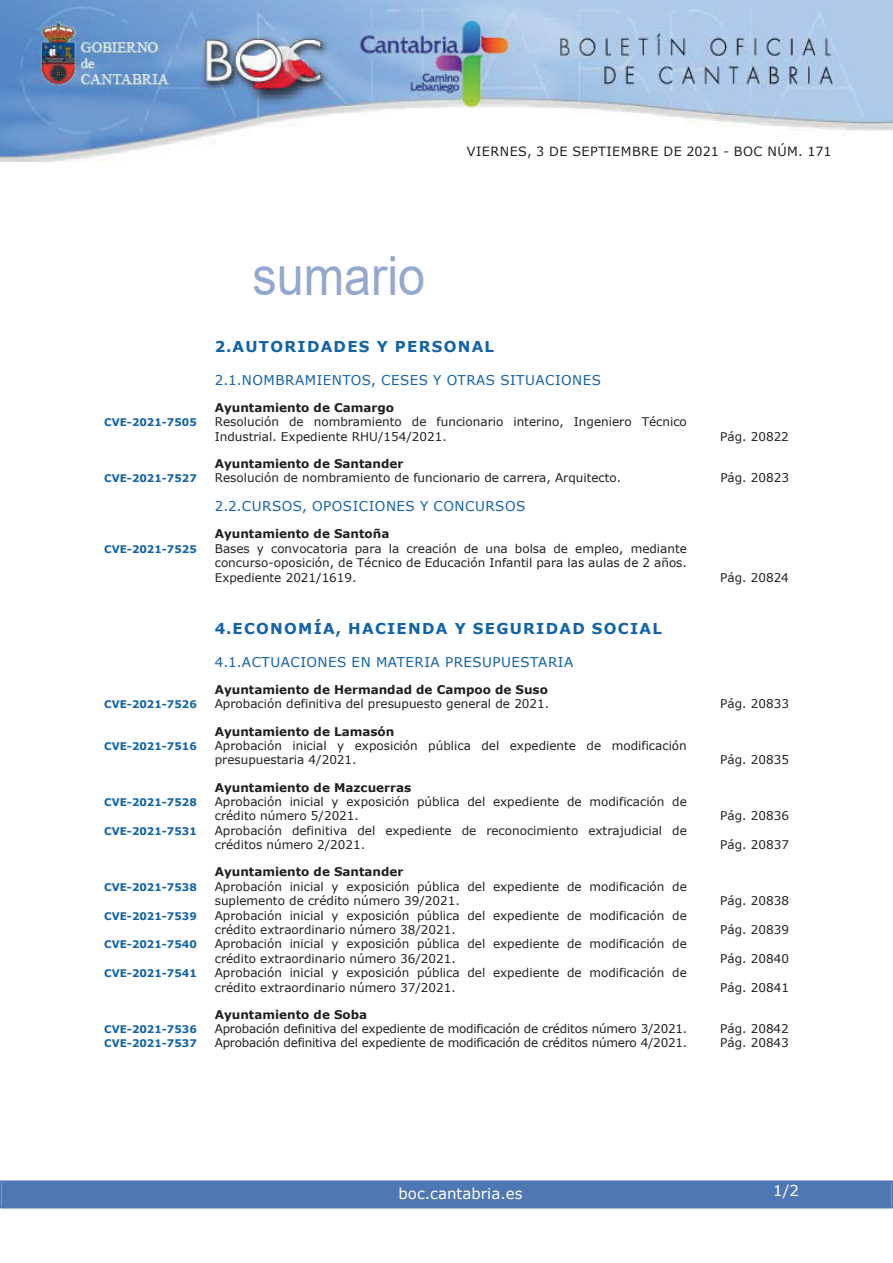
<style>
.page{position:relative;width:893px;height:1263px;background:#fff}
.page>*{position:absolute;margin:0;border:0;box-sizing:border-box;transform-origin:0 0}
.t1{font:54px "Arial";color:#94a8cf;scale:.9 1}
.t2{font:700 15px "Verdana";letter-spacing:.085em;color:#1263a9}
.t3{font:15px "Verdana";color:#fff}
.t4{font:13.5px "Verdana";letter-spacing:.035em;color:#1263a9}
.t5{font:12.75px "Verdana";letter-spacing:.035em;color:#231f20}
.t6{font:12px/14.4px "Verdana";color:#231f20}
.t7{font:700 12px "Verdana";color:#231f20}
.t8{font:12px "Verdana";letter-spacing:-.02em;color:#231f20}
.t9{font:700 10.5px "Verdana";color:#1263a9}
</style>
<div class="page">
<img style="left:0;top:0;width:893px;height:161px">
<div style="left:2px;top:1181px;width:889px;height:27px;background:#4f77b3"></div>
<div style="left:0;top:1180px;width:893px;height:28px;border:2px solid #4f77b3"></div>
<h1 class="t1" style="left:252px;top:246px;width:194px">sumario</h1>
<p class="t5" style="left:467px;top:143px;width:366px">VIERNES, 3 DE SEPTIEMBRE DE 2021 - BOC NÚM. 171</p>
<p class="t2" style="left:215px;top:337px;width:281px">2.AUTORIDADES Y PERSONAL</p>
<p class="t4" style="left:215px;top:371px;width:388px">2.1.NOMBRAMIENTOS, CESES Y OTRAS SITUACIONES</p>
<p class="t7" style="left:215px;top:400px;width:181px">Ayuntamiento de Camargo</p>
<p class="t9" style="left:104px;top:416px;width:94px">CVE-2021-7505</p>
<p class="t6" style="left:215px;top:414px;width:474px">Resolución de nombramiento de funcionario interino, Ingeniero Técnico<br>Industrial. Expediente RHU/154/2021.</p>
<p class="t7" style="left:215px;top:456px;width:190px">Ayuntamiento de Santander</p>
<p class="t6" style="left:720px;top:429px;width:70px">Pág. 20822</p>
<p class="t9" style="left:104px;top:472px;width:94px">CVE-2021-7527</p>
<p class="t6" style="left:215px;top:470px;width:408px">Resolución de nombramiento de funcionario de carrera, Arquitecto.</p>
<p class="t6" style="left:720px;top:470px;width:70px">Pág. 20823</p>
<p class="t4" style="left:215px;top:498px;width:312px">2.2.CURSOS, OPOSICIONES Y CONCURSOS</p>
<p class="t7" style="left:215px;top:526px;width:176px">Ayuntamiento de Santoña</p>
<p class="t9" style="left:104px;top:542px;width:94px">CVE-2021-7525</p>
<p class="t6" style="left:215px;top:541px;width:474px;text-align:justify">Bases y convocatoria para la creación de una bolsa de empleo, mediante concurso-oposición, de Técnico de Educación Infantil para las aulas de 2 años.<br>Expediente 2021/1619.</p>
<p class="t6" style="left:720px;top:570px;width:70px">Pág. 20824</p>
<p class="t2" style="left:215px;top:619px;width:449px">4.ECONOMÍA, HACIENDA Y SEGURIDAD SOCIAL</p>
<p class="t4" style="left:215px;top:653px;width:360px">4.1.ACTUACIONES EN MATERIA PRESUPUESTARIA</p>
<p class="t7" style="left:215px;top:682px;width:335px">Ayuntamiento de Hermandad de Campoo de Suso</p>
<p class="t9" style="left:104px;top:698px;width:94px">CVE-2021-7526</p>
<p class="t6" style="left:215px;top:696px;width:336px">Aprobación definitiva del presupuesto general de 2021.</p>
<p class="t6" style="left:720px;top:696px;width:70px">Pág. 20833</p>
<p class="t7" style="left:215px;top:724px;width:181px">Ayuntamiento de Lamasón</p>
<p class="t9" style="left:104px;top:739px;width:94px">CVE-2021-7516</p>
<p class="t6" style="left:215px;top:738px;width:474px">Aprobación inicial y exposición pública del expediente de modificación presupuestaria 4/2021.</p>
<p class="t6" style="left:720px;top:752px;width:70px">Pág. 20835</p>
<p class="t7" style="left:215px;top:779px;width:198px">Ayuntamiento de Mazcuerras</p>
<p class="t9" style="left:104px;top:795px;width:94px">CVE-2021-7528</p>
<p class="t6" style="left:215px;top:794px;width:474px">Aprobación inicial y exposición pública del expediente de modificación de crédito número 5/2021.</p>
<p class="t9" style="left:104px;top:824px;width:94px">CVE-2021-7531</p>
<p class="t6" style="left:215px;top:823px;width:474px">Aprobación definitiva del expediente de reconocimiento extrajudicial de créditos número 2/2021.</p>
<p class="t7" style="left:215px;top:864px;width:190px">Ayuntamiento de Santander</p>
<p class="t9" style="left:104px;top:880px;width:94px">CVE-2021-7538</p>
<p class="t6" style="left:215px;top:879px;width:474px">Aprobación inicial y exposición pública del expediente de modificación de suplemento de crédito número 39/2021.</p>
<p class="t9" style="left:104px;top:909px;width:94px">CVE-2021-7539</p>
<p class="t6" style="left:215px;top:908px;width:474px">Aprobación inicial y exposición pública del expediente de modificación de crédito extraordinario número 38/2021.</p>
<p class="t9" style="left:104px;top:938px;width:94px">CVE-2021-7540</p>
<p class="t6" style="left:215px;top:936px;width:474px">Aprobación inicial y exposición pública del expediente de modificación de crédito extraordinario número 36/2021.</p>
<p class="t9" style="left:104px;top:967px;width:94px">CVE-2021-7541</p>
<p class="t6" style="left:215px;top:965px;width:474px">Aprobación inicial y exposición pública del expediente de modificación de crédito extraordinario número 37/2021.</p>
<p class="t7" style="left:215px;top:1007px;width:154px">Ayuntamiento de Soba</p>
<p class="t6" style="left:720px;top:808px;width:70px">Pág. 20836</p>
<p class="t6" style="left:720px;top:837px;width:70px">Pág. 20837</p>
<p class="t6" style="left:720px;top:893px;width:70px">Pág. 20838</p>
<p class="t6" style="left:720px;top:922px;width:70px">Pág. 20839</p>
<p class="t6" style="left:720px;top:951px;width:70px">Pág. 20840</p>
<p class="t6" style="left:720px;top:980px;width:70px">Pág. 20841</p>
<p class="t9" style="left:104px;top:1023px;width:94px">CVE-2021-7536</p>
<p class="t8" style="left:215px;top:1021px;width:474px">Aprobación definitiva del expediente de modificación de créditos número 3/2021.</p>
<p class="t6" style="left:720px;top:1021px;width:70px">Pág. 20842</p>
<p class="t9" style="left:104px;top:1037px;width:94px">CVE-2021-7537</p>
<p class="t8" style="left:215px;top:1035px;width:474px">Aprobación definitiva del expediente de modificación de créditos número 4/2021.</p>
<p class="t6" style="left:720px;top:1035px;width:70px">Pág. 20843</p>
<p class="t3" style="left:398px;top:1184px;width:126px">boc.cantabria.es</p>
<p class="t3" style="left:773px;top:1181px;width:27px">1/2</p>
</div>
